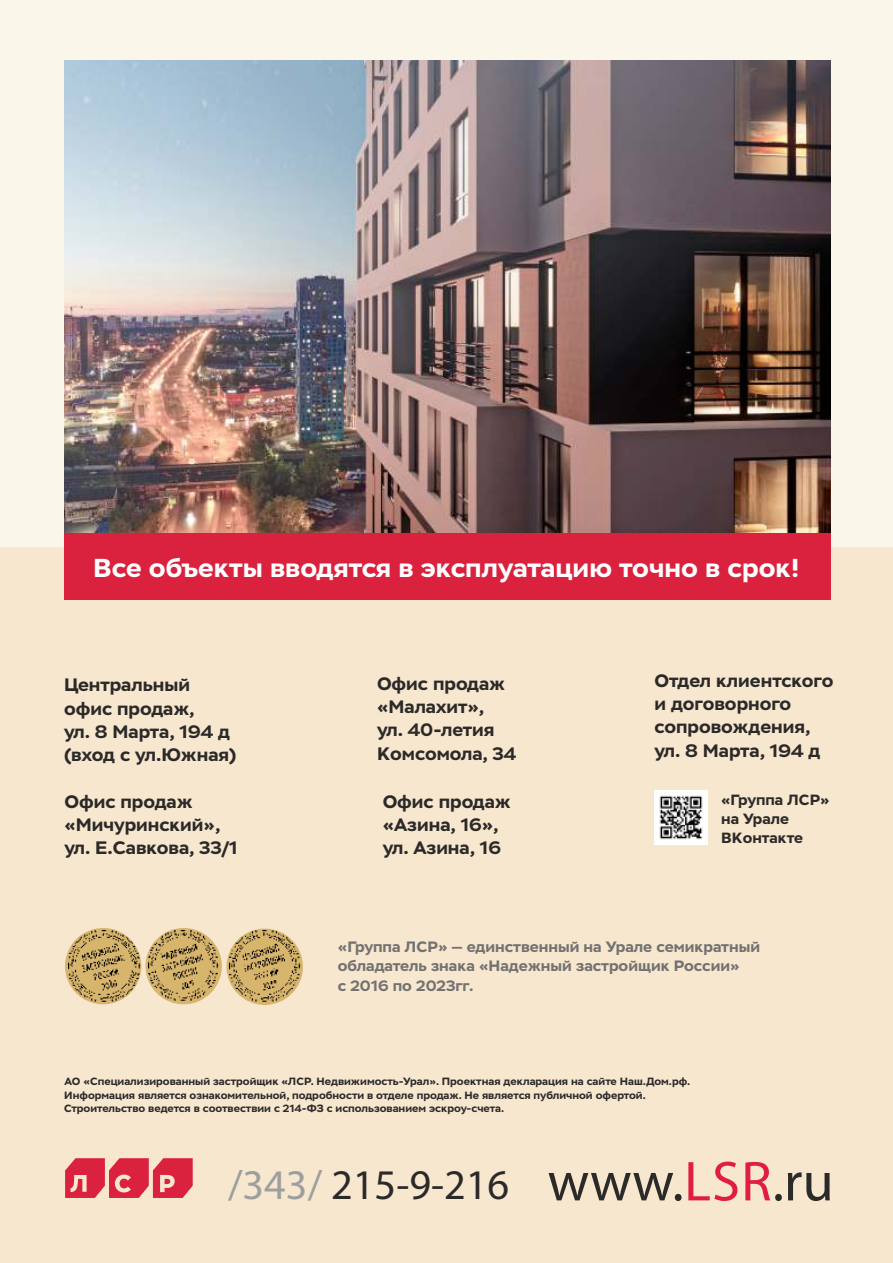
<style>
.page{position:relative;width:893px;height:1263px;background:#faf6ea}
.page>*{position:absolute;margin:0;border:0;box-sizing:border-box;transform-origin:0 0}
.t1{font:56.7px "Myriad Pro";letter-spacing:.01em;color:#2b2a29}
.t2{font:42.3px "Myriad Pro";color:#2b2a29}
.t3{font:700 25.95px "LSR Sans";color:#fefefe}
.t4{font:700 18px/23.2px "LSR Sans";color:#2b2a29}
.t5{font:700 15px/19.4px "LSR Sans";color:#727271}
.t6{font:700 14.85px/19px "LSR Sans";color:#2b2a29}
.t7{font:700 10.5px/13.5px "LSR Sans";color:#2b2a29}
.s1{color:#9d9e9e}
.s2{color:#df1e42}
</style>
<div class="page">
<div style="left:0;top:547px;width:893px;height:716px;background:#f8e7cf"></div>
<div style="left:65px;top:928px;width:76px;height:76px;background:#d7b56d;border-radius:50%"></div>
<img style="left:68px;top:930px;width:72px;height:72px">
<svg style="left:109px;top:981px;width:7px;height:7px"></svg>
<svg style="left:145px;top:928px;width:77px;height:76px"></svg>
<img style="left:148px;top:931px;width:71px;height:70px">
<svg style="left:188px;top:981px;width:5px;height:6px"></svg>
<svg style="left:227px;top:928px;width:76px;height:77px"></svg>
<img style="left:229px;top:931px;width:71px;height:71px">
<svg style="left:269px;top:981px;width:8px;height:7px"></svg>
<svg style="left:65px;top:1158px;width:128px;height:40px"></svg>
<div style="left:64px;top:529px;width:766px;height:71px;background:#da213d"></div>
<img style="left:64px;top:60px;width:766px;height:472px">
<img style="left:654px;top:791px;width:54px;height:53px">
<h3 class="t3" style="left:93px;top:556px;width:708px">Все объекты вводятся в эксплуатацию точно в срок!</h3>
<h3 class="t4" style="left:64px;top:675px;width:174px">Центральный офис продаж,<br>ул. 8 Марта, 194 д (вход с ул.Южная)</h3>
<h3 class="t4" style="left:654px;top:670px;width:181px">Отдел клиентского и договорного сопровождения, ул. 8 Марта, 194 д</h3>
<h3 class="t4" style="left:64px;top:791px;width:175px">Офис продаж «Мичуринский», ул. Е.Савкова, 33/1</h3>
<h3 class="t4" style="left:377px;top:673px;width:141px">Офис продаж «Малахит»,<br>ул. 40-летия<br>Комсомола, 34</h3>
<h3 class="t4" style="left:383px;top:791px;width:130px">Офис продаж «Азина, 16», ул. Азина, 16</h3>
<h3 class="t6" style="left:721px;top:791px;width:110px">«Группа ЛСР» на Урале<br>ВКонтакте</h3>
<h3 class="t5" style="left:338px;top:938px;width:424px">«Группа ЛСР» — единственный на Урале семикратный обладатель знака «Надежный застройщик России»<br>с 2016 по 2023гг.</h3>
<p class="t7" style="left:64px;top:1075px;width:628px">АО «Специализированный застройщик «ЛСР. Недвижимость-Урал». Проектная декларация на сайте Наш.Дом.рф.<br>Информация является ознакомительной, подробности в отделе продаж. Не является публичной офертой.<br>Строительство ведется в соотвествии с 214-ФЗ с использованием эскроу-счета.</p>
<h2 class="t2" style="left:228px;top:1167px;width:283px"><span class="s1">/343/</span> 215-9-216</h2>
<h1 class="t1" style="left:547px;top:1158px;width:288px">www.<span class="s2">LSR</span>.ru</h1>
</div>
